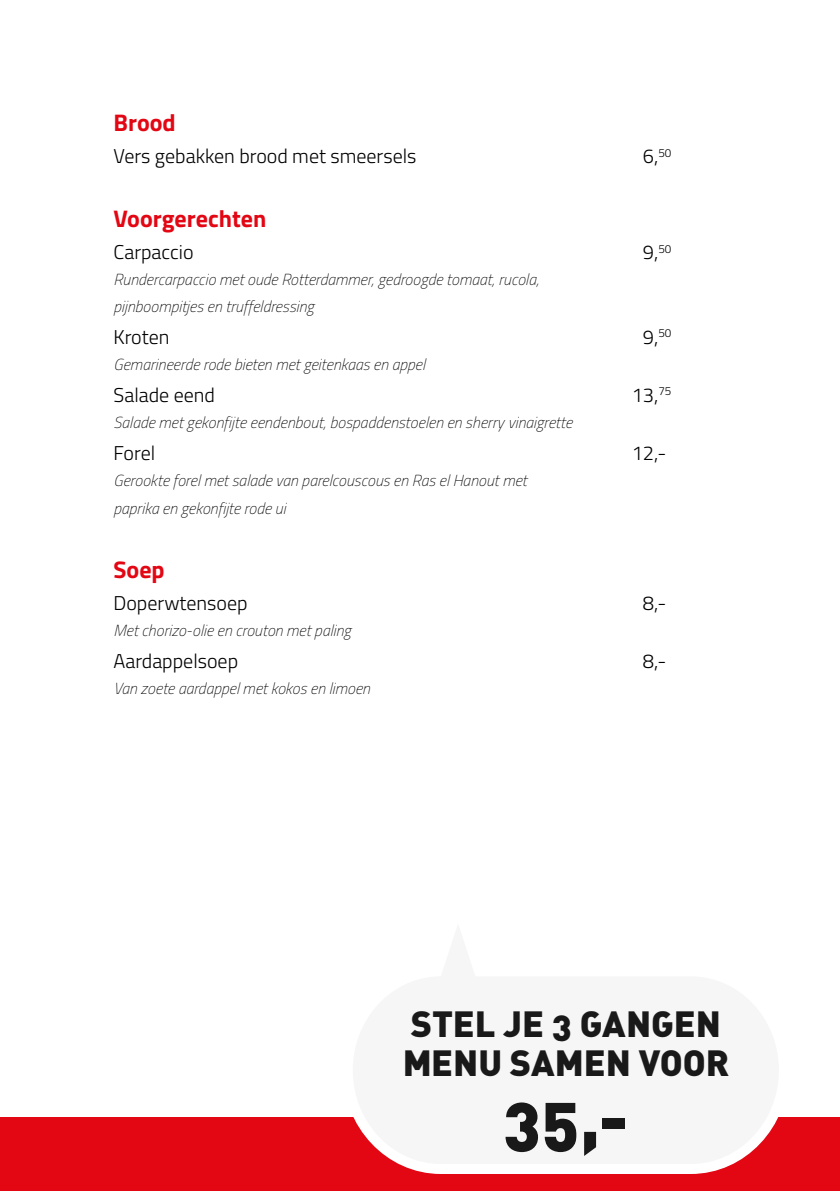
<style>
.page{position:relative;width:840px;height:1191px;background:#fff}
.page>*{position:absolute;margin:0;border:0;box-sizing:border-box;transform-origin:0 0}
.t1{font:68.4px "DIN Black Alternate";color:#000}
.t2{font:36px/39px "DIN Black Alternate";color:#000}
.t3{font:700 24px "Titillium";color:#e30613}
.t4{font:300 20px "Titillium";color:#000}
.t5{font:italic 100 16px/26px "Titillium";color:#000}
</style>
<div class="page">
<div style="left:0;top:1117px;width:839px;height:74px;background:#e30613"></div>
<svg style="left:353px;top:1117px;width:426px;height:57px"></svg>
<h3 class="t3" style="left:113px;top:105px;width:64px">Brood</h3>
<p class="t4" style="left:113px;top:142px;width:304px">Vers gebakken brood met smeersels</p>
<p class="t4" style="left:642px;top:142px;width:30px">6,<sup>50</sup></p>
<h3 class="t3" style="left:113px;top:201px;width:154px">Voorgerechten</h3>
<p class="t4" style="left:113px;top:238px;width:81px">Carpaccio</p>
<p class="t4" style="left:642px;top:238px;width:30px">9,<sup>50</sup></p>
<p class="t5" style="left:113px;top:266px;width:427px">Rundercarpaccio met oude Rotterdammer, gedroogde tomaat, rucola, pijnboompitjes en truffeldressing</p>
<p class="t4" style="left:113px;top:322px;width:57px">Kroten</p>
<p class="t4" style="left:642px;top:322px;width:30px">9,<sup>50</sup></p>
<p class="t5" style="left:113px;top:350px;width:313px">Gemarineerde rode bieten met geitenkaas en appel</p>
<p class="t4" style="left:113px;top:380px;width:103px">Salade eend</p>
<p class="t4" style="left:631px;top:380px;width:41px">13,<sup>75</sup></p>
<p class="t5" style="left:113px;top:408px;width:460px">Salade met gekonfijte eendenbout, bospaddenstoelen en sherry vinaigrette</p>
<p class="t4" style="left:113px;top:438px;width:43px">Forel</p>
<p class="t4" style="left:631px;top:438px;width:36px">12,-</p>
<p class="t5" style="left:113px;top:465px;width:414px;line-height:28.8px">Gerookte forel met salade van parelcouscous en Ras el Hanout met paprika en gekonfijte rode ui</p>
<h3 class="t3" style="left:113px;top:551px;width:53px">Soep</h3>
<p class="t4" style="left:113px;top:589px;width:136px">Doperwtensoep</p>
<p class="t4" style="left:642px;top:589px;width:25px">8,-</p>
<p class="t5" style="left:113px;top:617px;width:239px">Met chorizo-olie en crouton met paling</p>
<p class="t4" style="left:113px;top:647px;width:126px">Aardappelsoep</p>
<p class="t4" style="left:642px;top:647px;width:25px">8,-</p>
<p class="t5" style="left:113px;top:675px;width:258px">Van zoete aardappel met kokos en limoen</p>
<h2 class="t2" style="left:402px;top:1002px;width:328px">STEL JE 3 GANGEN<br>MENU SAMEN VOOR</h2>
<h1 class="t1" style="left:503px;top:1073px;width:126px">35,-</h1>
</div>
